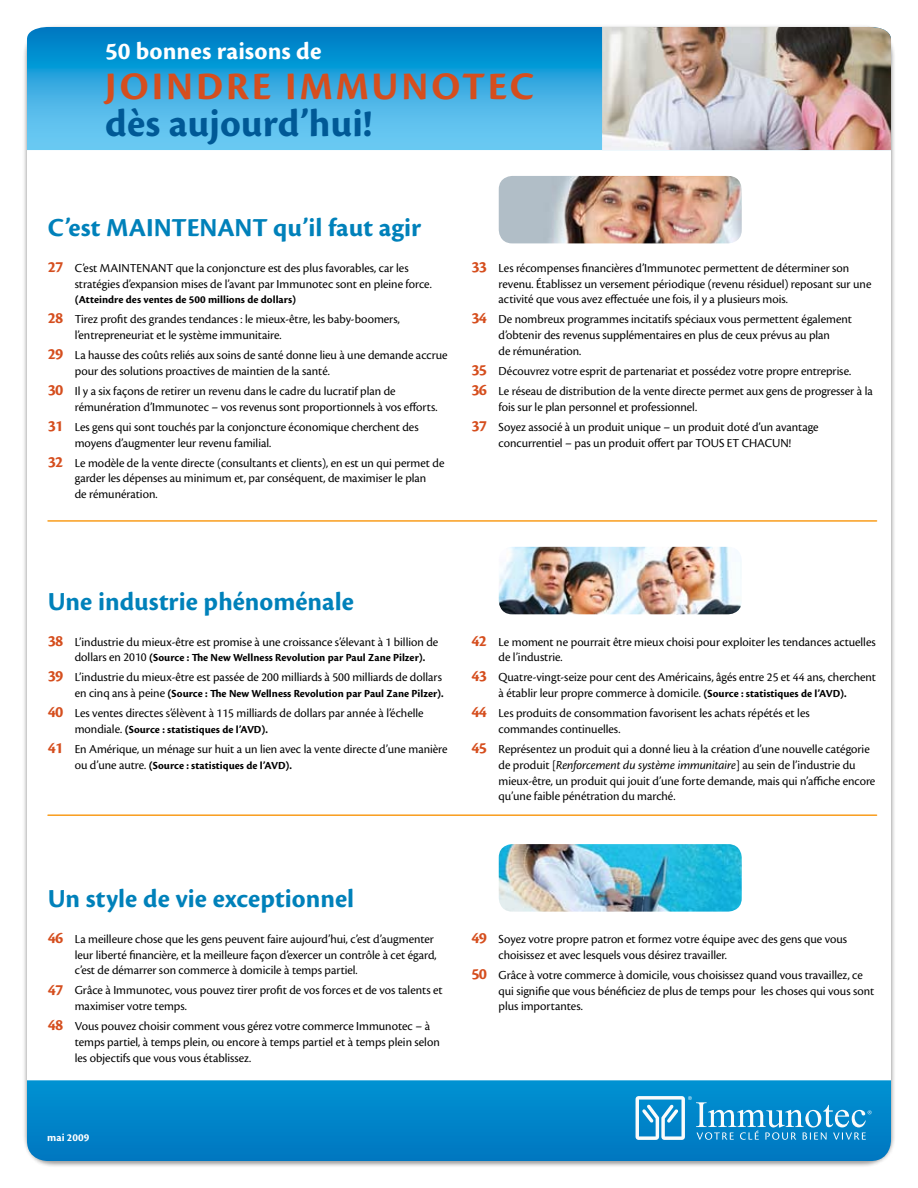
<style>
.page{position:relative;width:918px;height:1188px;background:#fff}
.page>*{position:absolute;margin:0;border:0;box-sizing:border-box;transform-origin:0 0}
.t1{font:700 40.5px "Cronos Pro";letter-spacing:.075em;color:#d54e1e}
.t2{font:700 40.5px "Cronos Pro";color:#005996}
.t3{font:700 27px "Cronos Pro";letter-spacing:.005em;color:#0081ba}
.t4{font:700 25.5px "Cronos Pro";letter-spacing:.005em;color:#fff}
.t5{font:12.75px/15.8px "Cronos Pro Subh";color:#000}
.t6{font:700 11.25px "Cronos Pro";color:#000}
.t7{font:700 11.25px "Cronos Pro";color:#fff}
.s1{font-family:"Cronos Pro";font-weight:700;font-size:16.5px;color:#d54e1e}
.s2{font-family:"Cronos Pro Subh";font-weight:400;font-size:12.75px}
.s3{font-family:"Cronos Pro";font-weight:700;font-size:11.25px}
.s4{font-family:"Cronos Pro Subh It"}
</style>
<div class="page">
<svg style="left:27px;top:1080px;width:864px;height:81px;background:#0285c9"></svg>
<img style="left:499px;top:176px;width:243px;height:67px">
<img style="left:499px;top:547px;width:242px;height:67px">
<img style="left:499px;top:844px;width:243px;height:68px">
<svg style="left:636px;top:1096px;width:236px;height:44px;background:#3aa0d5"></svg>
<hr style="left:48px;top:520px;width:829px;height:2px;background:#f99d1c">
<hr style="left:48px;top:814px;width:829px;height:2px;background:#f99d1c">
<svg style="left:27px;top:27px;width:575px;height:123px;background:#34a8df"></svg>
<img style="left:602px;top:27px;width:290px;height:123px">
<h3 class="t4" style="left:105px;top:37px;width:218px">50 bonnes raisons de</h3>
<h1 class="t1" style="left:105px;top:63px;width:430px">Joindre Immunotec</h1>
<h1 class="t2" style="left:105px;top:100px;width:269px">dès aujourd’hui!</h1>
<h2 class="t3" style="left:48px;top:212px;width:113px">C’est MAINTEN</h2>
<h2 class="t3" style="left:217px;top:212px;width:205px">ANT qu’il faut agir</h2>
<p class="t5" style="left:75px;top:260px;width:359px;text-indent:-27px"><span class="s1">27</span> C’est MAINTENANT que la conjoncture est des plus favorables, car les stratégies d’expansion mises de l’avant par Immunotec sont en pleine force.</p>
<p class="t6" style="left:75px;top:293px;width:223px">(Atteindre des ventes de 500 millions de dollars)</p>
<p class="t5" style="left:75px;top:312px;width:327px;text-indent:-27px"><span class="s1">28</span> Tirez profit des grandes tendances : le mieux-être, les baby-boomers, l’entrepreneuriat et le système immunitaire.</p>
<p class="t5" style="left:75px;top:347px;width:374px;text-indent:-27px"><span class="s1">29</span> La hausse des coûts reliés aux soins de santé donne lieu à une demande accrue pour des solutions proactives de maintien de la santé.</p>
<p class="t5" style="left:75px;top:383px;width:364px;text-indent:-27px"><span class="s1">30</span> Il y a six façons de retirer un revenu dans le cadre du lucratif plan de rémunération d’Immunotec – vos revenus sont proportionnels à vos efforts.</p>
<p class="t5" style="left:75px;top:419px;width:345px;text-indent:-27px"><span class="s1">31</span> Les gens qui sont touchés par la conjoncture économique cherchent des moyens d’augmenter leur revenu familial.</p>
<p class="t5" style="left:75px;top:455px;width:371px;text-indent:-27px"><span class="s1">32</span> Le modèle de la vente directe (consultants et clients), en est un qui permet de garder les dépenses au minimum et, par conséquent, de maximiser le plan<br>de rémunération.</p>
<p class="t5" style="left:499px;top:260px;width:374px;text-indent:-27px"><span class="s1">33</span> Les récompenses financières d’Immunotec permettent de déterminer son revenu. Établissez un versement périodique (revenu résiduel) reposant sur une activité que vous avez effectuée une fois, il y a plusieurs mois.</p>
<p class="t5" style="left:499px;top:312px;width:355px;text-indent:-27px"><span class="s1">34</span> De nombreux programmes incitatifs spéciaux vous permettent également d’obtenir des revenus supplémentaires en plus de ceux prévus au plan<br>de rémunération.</p>
<p class="t5" style="left:472px;top:361px;width:403px;line-height:20.1px"><span class="s1">35</span> Découvrez votre esprit de partenariat et possédez votre propre entreprise.<br><span class="s1">36</span> Le réseau de distribution de la vente directe permet aux gens de progresser à la</p>
<p class="t5" style="left:472px;top:397px;width:349px;line-height:20.1px;text-indent:27px">fois sur le plan personnel et professionnel.<br><span class="s1">37</span> Soyez associé à un produit unique – un produit doté d’un avantage</p>
<p class="t5" style="left:499px;top:435px;width:294px">concurrentiel – pas un produit offert par TOUS ET CHACUN!</p>
<h2 class="t3" style="left:48px;top:586px;width:308px">Une industrie phénoménale</h2>
<p class="t5" style="left:48px;top:634px;width:392px"><span class="s1">38</span> L’industrie du mieux-être est promise à une croissance s’élevant à 1 billion de</p>
<p class="t6" style="left:75px;top:651px;width:352px"><span class="s2">dollars en 2010</span> (Source : The New Wellness Revolution par Paul Zane Pilzer).</p>
<p class="t5" style="left:48px;top:670px;width:396px"><span class="s1">39</span> L’industrie du mieux-être est passée de 200 milliards à 500 milliards de dollars</p>
<p class="t6" style="left:75px;top:687px;width:371px"><span class="s2">en cinq ans à peine</span> (Source : The New Wellness Revolution par Paul Zane Pilzer).</p>
<p class="t5" style="left:48px;top:705px;width:377px"><span class="s1">40</span> Les ventes directes s’élèvent à 115 milliards de dollars par année à l’échelle</p>
<p class="t6" style="left:75px;top:723px;width:195px"><span class="s2">mondiale.</span> (Source : statistiques de l’AVD).</p>
<p class="t5" style="left:48px;top:741px;width:401px"><span class="s1">41</span> En Amérique, un ménage sur huit a un lien avec la vente directe d’une manière</p>
<p class="t6" style="left:75px;top:759px;width:219px"><span class="s2">ou d’une autre.</span> (Source : statistiques de l’AVD).</p>
<p class="t5" style="left:499px;top:634px;width:379px;text-indent:-27px"><span class="s1">42</span> Le moment ne pourrait être mieux choisi pour exploiter les tendances actuelles de l’industrie.</p>
<p class="t5" style="left:472px;top:670px;width:406px;text-align:center"><span class="s1">43</span> Quatre-vingt-seize pour cent des Américains, âgés entre 25 et 44 ans, cherchent à établir leur propre commerce à domicile. <span class="s3">(Source : statistiques de l’AVD).</span></p>
<p class="t5" style="left:499px;top:705px;width:313px;text-indent:-27px"><span class="s1">44</span> Les produits de consommation favorisent les achats répétés et les commandes continuelles.</p>
<p class="t5" style="left:499px;top:741px;width:378px;text-indent:-27px"><span class="s1">45</span> Représentez un produit qui a donné lieu à la création d’une nouvelle catégorie de produit [<span class="s4">Renforcement du système immunitaire</span>] au sein de l’industrie du mieux-être, un produit qui jouit d’une forte demande, mais qui n’affiche encore qu’une faible pénétration du marché.</p>
<h2 class="t3" style="left:48px;top:883px;width:308px">Un style de vie exceptionnel</h2>
<p class="t5" style="left:75px;top:931px;width:363px;text-indent:-27px"><span class="s1">46</span> La meilleure chose que les gens peuvent faire aujourd’hui, c’est d’augmenter leur liberté financière, et la meilleure façon d’exercer un contrôle à cet égard, c’est de démarrer son commerce à domicile à temps partiel.</p>
<p class="t5" style="left:75px;top:983px;width:369px;text-indent:-27px"><span class="s1">47</span> Grâce à Immunotec, vous pouvez tirer profit de vos forces et de vos talents et maximiser votre temps.</p>
<p class="t5" style="left:75px;top:1018px;width:367px;text-indent:-27px"><span class="s1">48</span> Vous pouvez choisir comment vous gérez votre commerce Immunotec – à temps partiel, à temps plein, ou encore à temps partiel et à temps plein selon les objectifs que vous vous établissez.</p>
<p class="t7" style="left:47px;top:1131px;width:44px">mai 2009</p>
<p class="t5" style="left:499px;top:931px;width:350px;text-indent:-27px"><span class="s1">49</span> Soyez votre propre patron et formez votre équipe avec des gens que vous choisissez et avec lesquels vous désirez travailler.</p>
<p class="t5" style="left:499px;top:967px;width:377px;text-indent:-27px"><span class="s1">50</span> Grâce à votre commerce à domicile, vous choisissez quand vous travaillez, ce qui signifie que vous bénéficiez de plus de temps pour les choses qui vous sont plus importantes.</p>
</div>
